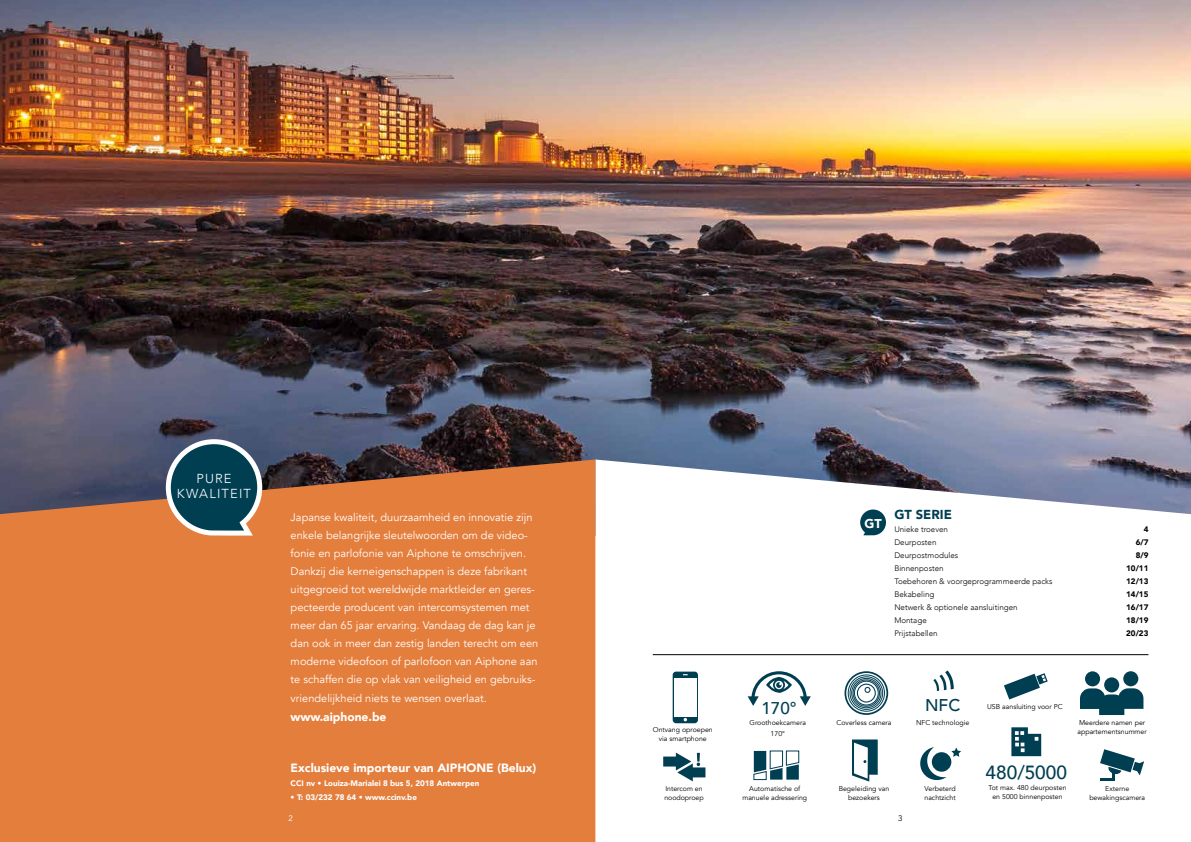
<style>
.page{position:relative;width:1191px;height:842px;background:#fff}
.page>*{position:absolute;margin:0;border:0;box-sizing:border-box;transform-origin:0 0}
.t1{font:500 19px "Avenir";color:#003e52}
.t2{font:500 17px "Avenir";color:#003e52}
.t3{font:300 13px/15px "Avenir";letter-spacing:.09em;color:#fff;text-align:center}
.t4{font:900 13px "Avenir";color:#003e52}
.t5{font:900 12.8px "Avenir";color:#fff}
.t6{font:900 12px "Avenir";color:#fff}
.t7{font:11px/18px "Avenir";color:#fff}
.t8{font:300 8px "Avenir";color:#000}
.t9{font:900 8px "Avenir";color:#fff}
.t10{font:900 8px "Avenir";color:#000}
.t11{font:8px "Avenir";color:#fff}
.t12{font:8px "Avenir";color:#000}
.t13{font:7px/9px "Avenir";color:#000;text-align:center}
.s1{font-weight:400}
</style>
<div class="page">
<img style="left:0;top:0;width:1191px;height:459px">
<svg style="left:595px;top:459px;width:596px;height:383px"></svg>
<div style="left:0;top:459px;width:595px;height:383px;background:#e47e3d"></div>
<svg style="left:860px;top:509px;width:26px;height:26px"></svg>
<svg style="left:163px;top:437px;width:102px;height:101px;background:#4c656c"></svg>
<svg style="left:663px;top:753px;width:42px;height:28px"></svg>
<div style="left:1085px;top:671px;width:15px;height:15px;background:#003e52;border-radius:50%"></div>
<div style="left:1104px;top:677px;width:15px;height:15px;background:#003e52;border-radius:50%"></div>
<div style="left:1123px;top:671px;width:15px;height:15px;background:#003e52;border-radius:50%"></div>
<svg style="left:1080px;top:688px;width:63px;height:27px"></svg>
<svg style="left:1004px;top:673px;width:43px;height:26px"></svg>
<svg style="left:852px;top:739px;width:25px;height:42px"></svg>
<svg style="left:918px;top:747px;width:43px;height:35px"></svg>
<svg style="left:753px;top:750px;width:46px;height:30px"></svg>
<svg style="left:1100px;top:749px;width:44px;height:31px"></svg>
<svg style="left:747px;top:671px;width:64px;height:35px"></svg>
<svg style="left:1011px;top:727px;width:30px;height:29px"></svg>
<svg style="left:933px;top:670px;width:21px;height:21px"></svg>
<div style="left:844px;top:671px;width:44px;height:44px;border:2px solid #003e52;border-radius:50%"></div>
<svg style="left:847px;top:674px;width:38px;height:38px"></svg>
<hr style="left:653px;top:654px;width:495px;height:1px;background:#000">
<div style="left:672px;top:672px;width:26px;height:51px;background:#003e52;border-radius:3px"></div>
<div style="left:674px;top:678px;width:23px;height:38px;background:#fff"></div>
<svg style="left:683px;top:718px;width:4px;height:3px"></svg>
<p class="t3" style="left:177px;top:471px;width:76px">PURE<br>KWALITEIT</p>
<p class="t7" style="left:291px;top:508px;width:249px">Japanse kwaliteit, duurzaamheid en innovatie zijn enkele belangrijke sleutelwoorden om de video&shy;fonie en parlofonie van Aiphone te omschrijven.<br>Dankzij die kerneigenschappen is deze fabrikant uitgegroeid tot wereldwijde marktleider en geres&shy;pecteerde producent van intercomsystemen met meer dan 65 jaar ervaring. Vandaag de dag kan je dan ook in meer dan zestig landen terecht om een moderne videofoon of parlofoon van Aiphone aan te schaffen die op vlak van veiligheid en gebruiks-</p>
<p class="t7" style="left:291px;top:689px;width:198px">vriendelijkheid niets te wensen overlaat.</p>
<p class="t6" style="left:291px;top:706px;width:97px">www.aiphone.be</p>
<p class="t13" style="left:653px;top:726px;width:61px">Ontvang oproepen via smartphone</p>
<p class="t6" style="left:291px;top:757px;width:247px">Exclusieve importeur van AIPHONE (Belux)</p>
<p class="t9" style="left:291px;top:776px;width:190px">CCI nv <span class="s1">•</span> Louiza-Marialei 8 bus 5, 2018 Antwerpen</p>
<p class="t9" style="left:291px;top:790px;width:128px">• T: 03/232 78 64 • www.ccinv.be</p>
<p class="t13" style="left:664px;top:784px;width:41px;text-align:left">Intercom en noodoproep</p>
<p class="t5" style="left:864px;top:512px;width:19px">GT</p>
<p class="t4" style="left:894px;top:503px;width:59px">GT SERIE</p>
<p class="t8" style="left:894px;top:524px;width:55px">Unieke troeven</p>
<p class="t10" style="left:1143px;top:522px;width:6px">4</p>
<p class="t8" style="left:894px;top:537px;width:44px">Deurposten</p>
<p class="t10" style="left:1135px;top:535px;width:14px">6/7</p>
<p class="t8" style="left:894px;top:550px;width:65px">Deurpostmodules</p>
<p class="t10" style="left:1135px;top:548px;width:14px">8/9</p>
<p class="t8" style="left:894px;top:563px;width:51px">Binnenposten</p>
<p class="t10" style="left:1126px;top:561px;width:24px">10/11</p>
<p class="t8" style="left:894px;top:576px;width:160px">Toebehoren &amp; voorgeprogrammeerde packs</p>
<p class="t10" style="left:1126px;top:574px;width:24px">12/13</p>
<p class="t8" style="left:894px;top:589px;width:42px">Bekabeling</p>
<p class="t10" style="left:1126px;top:587px;width:24px">14/15</p>
<p class="t8" style="left:894px;top:602px;width:125px">Netwerk &amp; optionele aansluitingen</p>
<p class="t10" style="left:1126px;top:600px;width:24px">16/17</p>
<p class="t8" style="left:894px;top:615px;width:34px">Montage</p>
<p class="t10" style="left:1126px;top:613px;width:24px">18/19</p>
<p class="t8" style="left:894px;top:628px;width:45px">Prijstabellen</p>
<p class="t10" style="left:1126px;top:626px;width:24px">20/23</p>
<h2 class="t2" style="left:761px;top:693px;width:37px">170°</h2>
<h2 class="t2" style="left:925px;top:690px;width:37px">NFC</h2>
<p class="t13" style="left:987px;top:702px;width:77px">USB aansluiting voor PC</p>
<p class="t13" style="left:749px;top:718px;width:58px;line-height:10.5px">Groothoekcamera<br>170°</p>
<p class="t13" style="left:836px;top:718px;width:56px">Coverless camera</p>
<p class="t13" style="left:916px;top:718px;width:55px">NFC technologie</p>
<p class="t13" style="left:1077px;top:718px;width:71px;text-align:left">Meerdere namen per appartementsnummer</p>
<h1 class="t1" style="left:985px;top:756px;width:83px">480/5000</h1>
<p class="t13" style="left:742px;top:784px;width:66px">Automatische of manuele adressering</p>
<p class="t13" style="left:838px;top:784px;width:52px">Begeleiding van bezoekers</p>
<p class="t13" style="left:924px;top:784px;width:33px;text-align:left">Verbeterd nachtzicht</p>
<p class="t13" style="left:988px;top:784px;width:80px">Tot max. 480 deurposten en 5000 binnenposten</p>
<p class="t13" style="left:1089px;top:784px;width:57px">Externe bewakingscamera</p>
<p class="t11" style="left:288px;top:813px;width:6px">2</p>
<p class="t12" style="left:898px;top:814px;width:6px">3</p>
</div>
